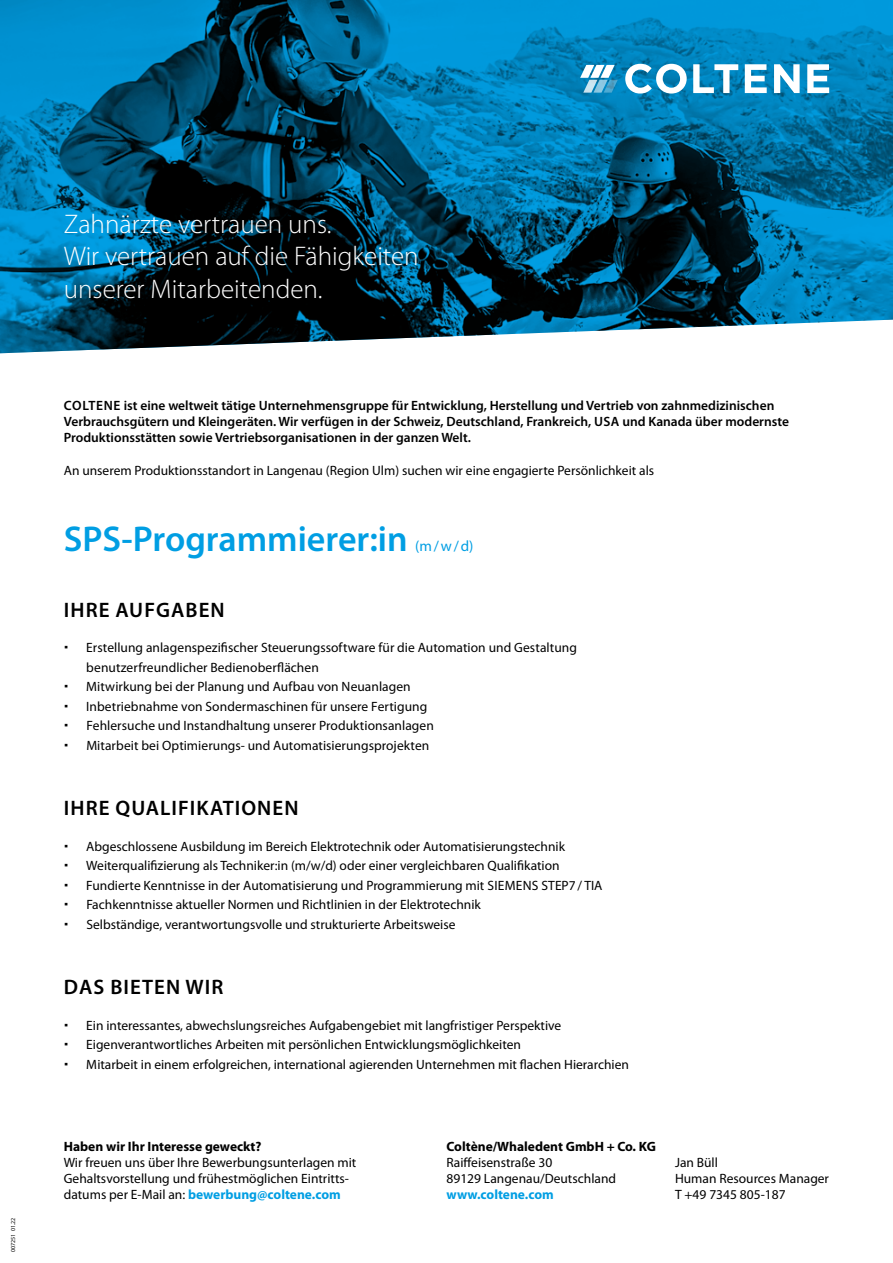
<style>
.page{position:relative;width:893px;height:1263px;background:#fff}
.page>*{position:absolute;margin:0;border:0;box-sizing:border-box;transform-origin:0 0}
.t1{font:600 36px "Myriad Pro";color:#009ee3}
.t2{font:300 27px/32.4px "Myriad Pro";color:#fff}
.t3{font:600 21px "Myriad Pro";letter-spacing:.05em;color:#000}
.t4{font:15px "Myriad Pro";color:#009ee3}
.t5{font:13.5px/19.5px "Myriad Pro";color:#000}
.t6{font:600 13.5px/16.2px "Myriad Pro";color:#000}
.t7{font:700 13.5px "Myriad Pro";color:#000}
.t8{font:700 13.5px "Myriad Pro";color:#009ee3}
.t9{font:6px "Myriad Pro";color:#000}
.s1{font-weight:700;color:#009ee3}
</style>
<div class="page">
<svg style="left:0;top:0;width:893px;height:353px;background:#0c6186"></svg>
<svg style="left:625px;top:64px;width:62px;height:30px"></svg>
<svg style="left:693px;top:64px;width:45px;height:29px"></svg>
<svg style="left:745px;top:64px;width:22px;height:29px"></svg>
<svg style="left:774px;top:64px;width:26px;height:29px"></svg>
<svg style="left:807px;top:64px;width:22px;height:29px"></svg>
<svg style="left:580px;top:65px;width:38px;height:28px"></svg>
<p class="t9" style="left:9px;top:1252px;width:36px;rotate:-90deg">007251 01.22</p>
<h2 class="t2" style="left:64px;top:208px;width:356px">Zahnärzte vertrauen uns.<br>Wir vertrauen auf die Fähigkeiten unserer Mitarbeitenden.</h2>
<p class="t6" style="left:64px;top:397px;width:727px">COLTENE ist eine weltweit tätige Unternehmensgruppe für Entwicklung, Herstellung und Vertrieb von zahnmedizinischen<br>Verbrauchsgütern und Kleingeräten. Wir verfügen in der Schweiz, Deutschland, Frankreich, USA und Kanada über modernste<br>Produktionsstätten sowie Vertriebsorganisationen in der ganzen Welt.</p>
<p class="t5" style="left:64px;top:460px;width:592px">An unserem Produktionsstandort in Langenau (Region Ulm) suchen wir eine engagierte Persönlichkeit als</p>
<h1 class="t1" style="left:64px;top:516px;width:345px">SPS-Programmierer:in</h1>
<p class="t4" style="left:415px;top:537px;width:60px">(m/w/d)</p>
<h3 class="t3" style="left:64px;top:596px;width:162px">IHRE AUFGABEN</h3>
<p class="t5" style="left:86px;top:638px;width:492px">Erstellung anlagenspezifischer Steuerungssoftware für die Automation und Gestaltung benutzerfreundlicher Bedienoberflächen<br>Mitwirkung bei der Planung und Aufbau von Neuanlagen<br>Inbetriebnahme von Sondermaschinen für unsere Fertigung<br>Fehlersuche und Instandhaltung unserer Produktionsanlagen<br>Mitarbeit bei Optimierungs- und Automatisierungsprojekten</p>
<h3 class="t3" style="left:64px;top:795px;width:236px">IHRE QUALIFIKATIONEN</h3>
<p class="t5" style="left:86px;top:836px;width:518px">Abgeschlossene Ausbildung im Bereich Elektrotechnik oder Automatisierungstechnik Weiterqualifizierung als Techniker:in (m/w/d) oder einer vergleichbaren Qualifikation Fundierte Kenntnisse in der Automatisierung und Programmierung mit SIEMENS STEP7/ TIA Fachkenntnisse aktueller Normen und Richtlinien in der Elektrotechnik<br>Selbständige, verantwortungsvolle und strukturierte Arbeitsweise</p>
<h3 class="t3" style="left:64px;top:974px;width:161px">DAS BIETEN WIR</h3>
<p class="t5" style="left:86px;top:1015px;width:544px">Ein interessantes, abwechslungsreiches Aufgabengebiet mit langfristiger Perspektive<br>Eigenverantwortliches Arbeiten mit persönlichen Entwicklungsmöglichkeiten<br>Mitarbeit in einem erfolgreichen, international agierenden Unternehmen mit flachen Hierarchien</p>
<p class="t7" style="left:64px;top:1137px;width:199px">Haben wir Ihr Interesse geweckt?</p>
<p class="t5" style="left:64px;top:1154px;width:294px;line-height:16.2px">Wir freuen uns über Ihre Bewerbungsunterlagen mit<br>Gehaltsvorstellung und frühestmöglichen Eintritts&shy;datums per E-Mail an: <span class="s1">bewerbung@coltene.com</span></p>
<p class="t7" style="left:446px;top:1137px;width:211px">Coltène/Whaledent GmbH + Co. KG</p>
<p class="t5" style="left:446px;top:1154px;width:171px;line-height:16.2px">Raiffeisenstraße 30<br>89129 Langenau/Deutschland</p>
<p class="t8" style="left:446px;top:1186px;width:109px">www.coltene.com</p>
<p class="t5" style="left:675px;top:1154px;width:156px;line-height:16.2px">Jan Büll<br>Human Resources Manager<br>T +49 7345 805-187</p>
</div>
